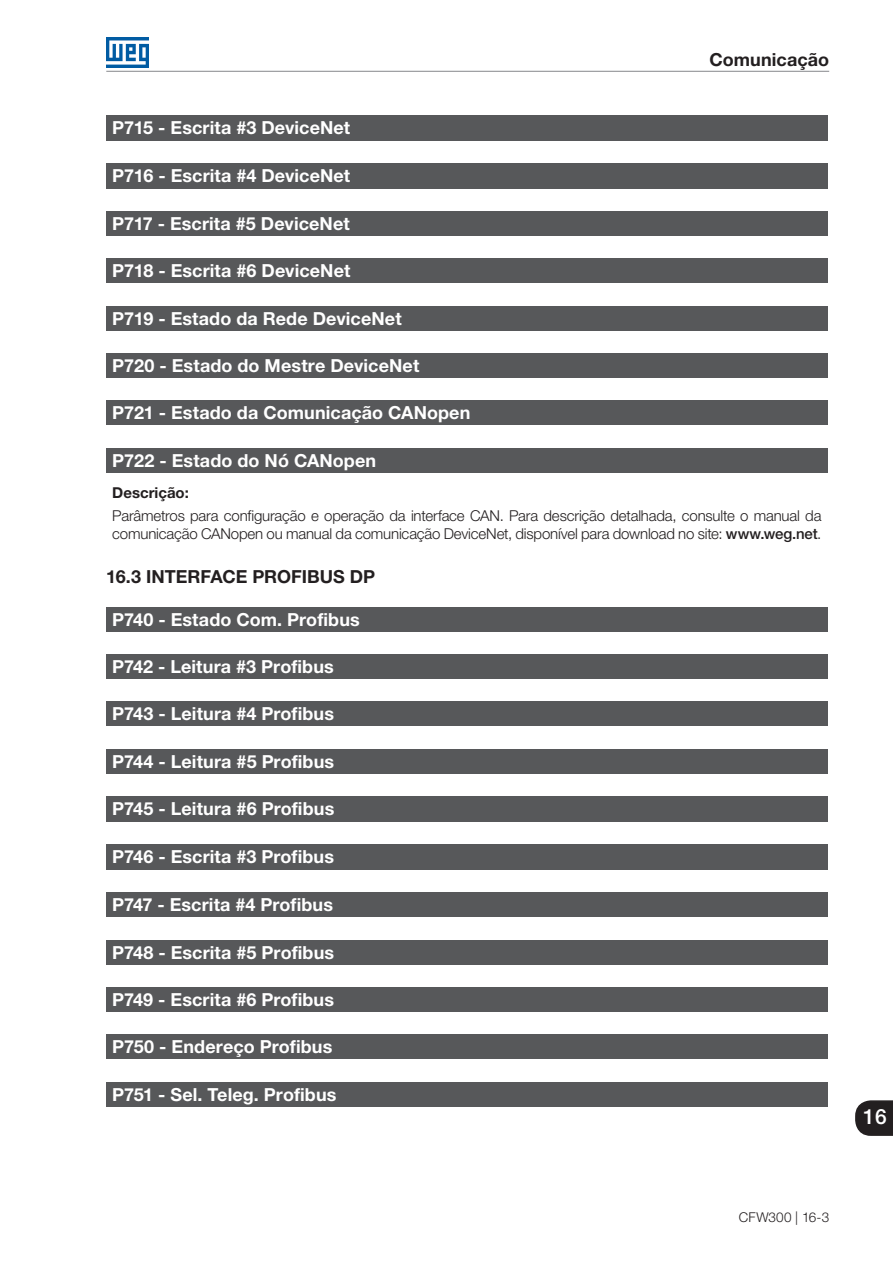
<style>
.page{position:relative;width:893px;height:1263px;background:#fff}
.page>*{position:absolute;margin:0;border:0;box-sizing:border-box;transform-origin:0 0}
.t1{font:500 21px "Helvetica Neue LT Pro";color:#fff}
._700_a_799{font:700 18px "Helvetica Neue LT Pro";letter-spacing:.005em;color:#fff}
.t2{font:700 18px "Helvetica Neue LT Pro";color:#231f20}
.Texto{font:300 15px/18px "Helvetica Neue LT Pro";letter-spacing:-.01em;color:#231f20}
.Cabeçalho__Faixa_Pro{font:700 15px "Helvetica Neue LT Pro";color:#231f20}
.t3{font:300 13.5px "Helvetica Neue LT Pro";letter-spacing:.01em;color:#231f20}
.s1{font-weight:500}
</style>
<div class="page">
<hr style="left:106px;top:71px;width:723px;height:1px;background:#939598">
<img style="left:106px;top:38px;width:43px;height:29px">
<svg style="left:855px;top:1100px;width:38px;height:36px"></svg>
<div style="left:106px;top:115px;width:721px;height:25px;background:#57585a"></div>
<div style="left:106px;top:163px;width:721px;height:26px;background:#57585a"></div>
<div style="left:106px;top:211px;width:721px;height:25px;background:#57585a"></div>
<div style="left:106px;top:258px;width:721px;height:25px;background:#57585a"></div>
<div style="left:106px;top:306px;width:721px;height:25px;background:#57585a"></div>
<div style="left:106px;top:353px;width:721px;height:25px;background:#57585a"></div>
<div style="left:106px;top:400px;width:721px;height:25px;background:#57585a"></div>
<div style="left:106px;top:448px;width:721px;height:25px;background:#57585a"></div>
<div style="left:106px;top:607px;width:721px;height:25px;background:#57585a"></div>
<div style="left:106px;top:654px;width:721px;height:25px;background:#57585a"></div>
<div style="left:106px;top:701px;width:721px;height:25px;background:#57585a"></div>
<div style="left:106px;top:749px;width:721px;height:25px;background:#57585a"></div>
<div style="left:106px;top:796px;width:721px;height:26px;background:#57585a"></div>
<div style="left:106px;top:844px;width:721px;height:26px;background:#57585a"></div>
<div style="left:106px;top:892px;width:721px;height:25px;background:#57585a"></div>
<div style="left:106px;top:940px;width:721px;height:25px;background:#57585a"></div>
<div style="left:106px;top:987px;width:721px;height:25px;background:#57585a"></div>
<div style="left:106px;top:1034px;width:721px;height:25px;background:#57585a"></div>
<div style="left:106px;top:1082px;width:721px;height:25px;background:#57585a"></div>
<p class="t2" style="left:709px;top:48px;width:121px">Comunicação</p>
<p class="_700_a_799" style="left:112px;top:116px;width:239px">P715 - Escrita #3 DeviceNet</p>
<p class="_700_a_799" style="left:112px;top:164px;width:239px">P716 - Escrita #4 DeviceNet</p>
<p class="_700_a_799" style="left:112px;top:212px;width:239px">P717 - Escrita #5 DeviceNet</p>
<p class="_700_a_799" style="left:112px;top:259px;width:240px">P718 - Escrita #6 DeviceNet</p>
<p class="_700_a_799" style="left:112px;top:307px;width:291px">P719 - Estado da Rede DeviceNet</p>
<p class="_700_a_799" style="left:112px;top:354px;width:309px">P720 - Estado do Mestre DeviceNet</p>
<p class="_700_a_799" style="left:112px;top:402px;width:360px">P721 - Estado da Comunicação CANopen</p>
<p class="_700_a_799" style="left:112px;top:449px;width:265px">P722 - Estado do Nó CANopen</p>
<p class="Cabeçalho__Faixa_Pro" style="left:112px;top:483px;width:78px">Descrição:</p>
<p class="Texto" style="left:112px;top:506px;width:711px">Parâmetros para configuração e operação da interface CAN. Para descrição detalhada, consulte o manual da comunicação CANopen ou manual da comunicação DeviceNet, disponível para download no site: <span class="s1">www.weg.net</span>.</p>
<p class="t2" style="left:106px;top:565px;width:270px">16.3 INTERFACE PROFIBUS DP</p>
<p class="_700_a_799" style="left:112px;top:608px;width:249px">P740 - Estado Com. Profibus</p>
<p class="_700_a_799" style="left:112px;top:655px;width:223px">P742 - Leitura #3 Profibus</p>
<p class="_700_a_799" style="left:112px;top:702px;width:223px">P743 - Leitura #4 Profibus</p>
<p class="_700_a_799" style="left:112px;top:750px;width:223px">P744 - Leitura #5 Profibus</p>
<p class="_700_a_799" style="left:112px;top:797px;width:224px">P745 - Leitura #6 Profibus</p>
<p class="_700_a_799" style="left:112px;top:845px;width:223px">P746 - Escrita #3 Profibus</p>
<p class="_700_a_799" style="left:112px;top:893px;width:222px">P747 - Escrita #4 Profibus</p>
<p class="_700_a_799" style="left:112px;top:941px;width:223px">P748 - Escrita #5 Profibus</p>
<p class="_700_a_799" style="left:112px;top:988px;width:223px">P749 - Escrita #6 Profibus</p>
<p class="_700_a_799" style="left:112px;top:1035px;width:222px">P750 - Endereço Profibus</p>
<p class="_700_a_799" style="left:112px;top:1083px;width:226px">P751 - Sel. Teleg. Profibus</p>
<p class="t3" style="left:739px;top:1208px;width:92px">CFW300 | 16-3</p>
<p class="t1" style="left:863px;top:1104px;width:25px">16</p>
</div>
